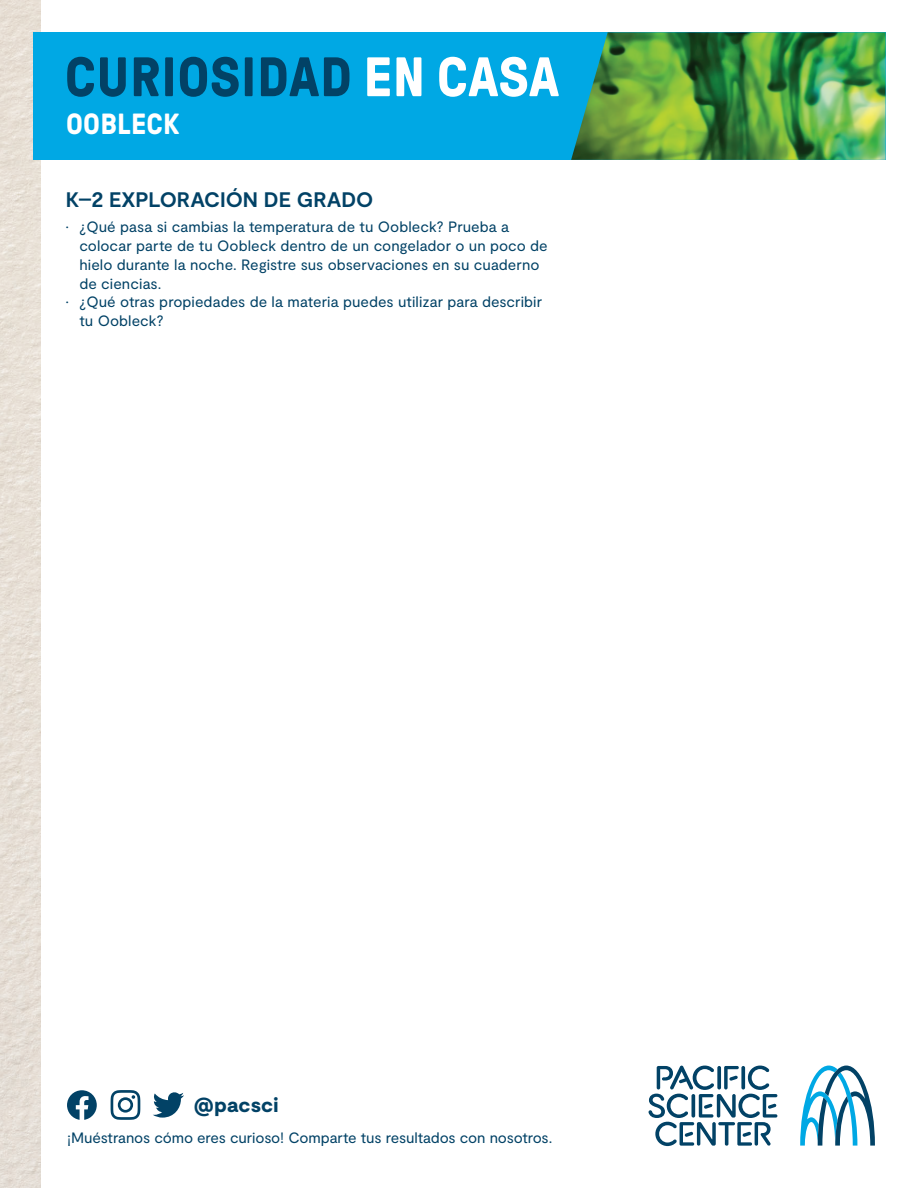
<style>
.page{position:relative;width:918px;height:1188px;background:#fff}
.page>*{position:absolute;margin:0;border:0;box-sizing:border-box;transform-origin:0 0}
.t1{font:700 55.5px "GT Pressura";letter-spacing:.01em;color:#024266}
.t2{font:700 29.1px "GT Pressura";letter-spacing:.01em;color:#fff}
.Heading1{font:700 21px "Moderat";color:#024266}
.t3{font:900 20.4px "Moderat";letter-spacing:.01em;color:#024266}
.t4{font:15px/18.8px "Moderat";letter-spacing:.005em;color:#024266}
.s1{color:#fff}
</style>
<div class="page">
<img style="left:0;top:0;width:40px;height:1188px">
<div style="left:33px;top:32px;width:853px;height:128px;background:#00a8e4"></div>
<img style="left:571px;top:32px;width:315px;height:128px">
<svg style="left:800px;top:1066px;width:75px;height:80px"></svg>
<svg style="left:648px;top:1065px;width:129px;height:81px"></svg>
<svg style="left:153px;top:1092px;width:31px;height:26px"></svg>
<svg style="left:111px;top:1090px;width:29px;height:30px"></svg>
<svg style="left:67px;top:1090px;width:30px;height:30px"></svg>
<p class="t1" style="left:65px;top:47px;width:496px">CURIOSIDAD <span class="s1">EN CASA</span></p>
<h2 class="t2" style="left:66px;top:108px;width:115px">OOBLECK</h2>
<p class="Heading1" style="left:66px;top:187px;width:309px">K–2 EXPLORACIÓN DE GRADO</p>
<p class="t4" style="left:79px;top:218px;width:470px;text-indent:-14px">• ¿Qué pasa si cambias la temperatura de tu Oobleck? Prueba a colocar parte de tu Oobleck dentro de un congelador o un poco de hielo durante la noche. Registre sus observaciones en su cuaderno de ciencias.</p>
<p class="t4" style="left:79px;top:293px;width:464px;text-indent:-14px">• ¿Qué otras propiedades de la materia puedes utilizar para describir tu Oobleck?</p>
<h3 class="t3" style="left:194px;top:1093px;width:86px">@pacsci</h3>
<p class="t4" style="left:67px;top:1129px;width:487px">¡Muéstranos cómo eres curioso! Comparte tus resultados con nosotros.</p>
</div>
